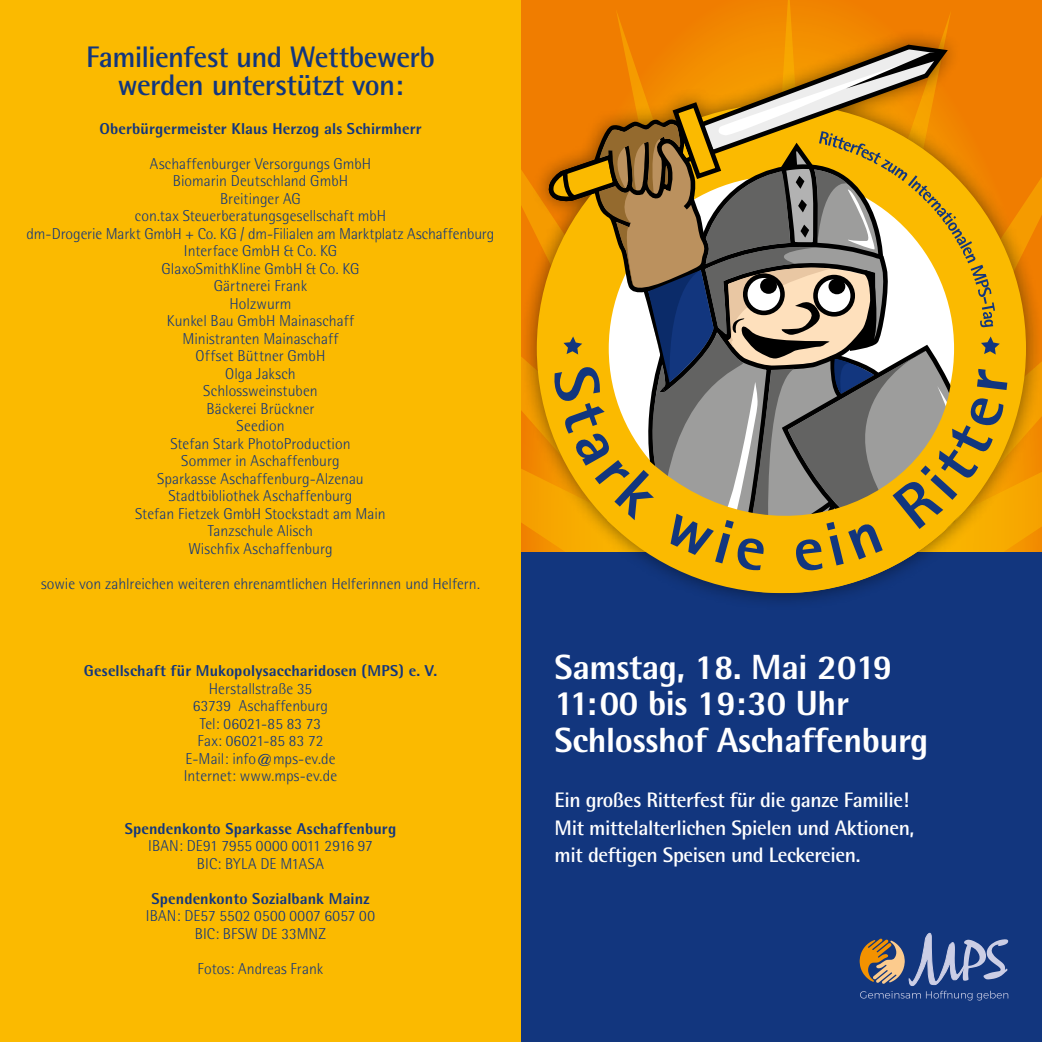
<style>
.page{position:relative;width:1042px;height:1042px;background:#fff}
.page>*{position:absolute;margin:0;border:0;box-sizing:border-box;transform-origin:0 0}
.t1{font:800 35px/36.4px "Rotis Semi Sans";letter-spacing:-.01em;color:#fff}
.t2{font:700 29.75px/28px "Rotis Semi Sans";letter-spacing:-.025em;color:#12367e;text-align:center}
.t3{font:700 21px/27.7px "Rotis Semi Sans";letter-spacing:-.02em;color:#fff}
.t4{font:300 15.75px/17.5px "Rotis Semi Sans";color:#12367e;text-align:center}
.t5{font:800 15.75px "Rotis Semi Sans";letter-spacing:.01em;color:#12367e}
</style>
<div class="page">
<svg style="left:521px;top:0;width:521px;height:27px;background:#f07f00"></svg>
<div style="left:520px;top:552px;width:522px;height:490px;background:#12367e"></div>
<div style="left:0;top:0;width:521px;height:1042px;background:#fbba00"></div>
<svg style="left:859px;top:932px;width:149px;height:68px"></svg>
<div style="left:518px;top:27px;width:524px;height:584px;background:#000;opacity:.5"></div>
<svg style="left:607px;top:571px;width:414px;height:40px"></svg>
<svg style="left:549px;top:42px;width:490px;height:529px;background:#ba9140"></svg>
<h2 class="t2" style="left:86px;top:43px;width:350px">Familienfest und Wettbewerb werden unterstützt von:</h2>
<p class="t5" style="left:99px;top:118px;width:324px">Oberbürgermeister Klaus Herzog als Schirmherr</p>
<p class="t4" style="left:27px;top:155px;width:469px">Aschaffenburger Versorgungs GmbH<br>Biomarin Deutschland GmbH<br>Breitinger AG<br>con.tax Steuerberatungsgesellschaft mbH<br>dm-Drogerie Markt GmbH + Co. KG / dm-Filialen am Marktplatz Aschaffenburg<br>Interface GmbH &amp; Co. KG<br>GlaxoSmithKline GmbH &amp; Co. KG<br>Gärtnerei Frank<br>Holzwurm<br>Kunkel Bau GmbH Mainaschaff<br>Ministranten Mainaschaff<br>Offset Büttner GmbH<br>Olga Jaksch<br>Schlossweinstuben<br>Bäckerei Brückner<br>Seedion<br>Stefan Stark PhotoProduction<br>Sommer in Aschaffenburg<br>Sparkasse Aschaffenburg-Alzenau<br>Stadtbibliothek Aschaffenburg<br>Stefan Fietzek GmbH Stockstadt am Main<br>Tanzschule Alisch<br>Wischfix Aschaffenburg</p>
<p class="t4" style="left:41px;top:575px;width:440px">sowie von zahlreichen weiteren ehrenamtlichen Helferinnen und Helfern.</p>
<p class="t5" style="left:84px;top:661px;width:355px">Gesellschaft für Mukopolysaccharidosen (MPS) e. V.</p>
<p class="t4" style="left:184px;top:680px;width:155px">Herstallstraße 35<br>63739 Aschaffenburg<br>Tel: 06021-85 83 73<br>Fax: 06021-85 83 72<br>E-Mail: info@mps-ev.de<br>Internet: www.mps-ev.de</p>
<p class="t5" style="left:125px;top:818px;width:273px">Spendenkonto Sparkasse Aschaffenburg</p>
<p class="t4" style="left:148px;top:837px;width:226px">IBAN: DE91 7955 0000 0011 2916 97<br>BIC: BYLA DE M1ASA</p>
<p class="t5" style="left:151px;top:888px;width:219px">Spendenkonto Sozialbank Mainz</p>
<p class="t4" style="left:146px;top:907px;width:230px">IBAN: DE57 5502 0500 0007 6057 00<br>BIC: BFSW DE 33MNZ</p>
<p class="t4" style="left:198px;top:959px;width:127px">Fotos: Andreas Frank</p>
<h1 class="t1" style="left:555px;top:648px;width:375px">Samstag, 18. Mai 2019<br>11:00 bis 19:30 Uhr<br>Schlosshof Aschaffenburg</h1>
<h3 class="t3" style="left:555px;top:786px;width:361px">Ein großes Ritterfest für die ganze Familie!<br>Mit mittelalterlichen Spielen und Aktionen, mit deftigen Speisen und Leckereien.</h3>
</div>
